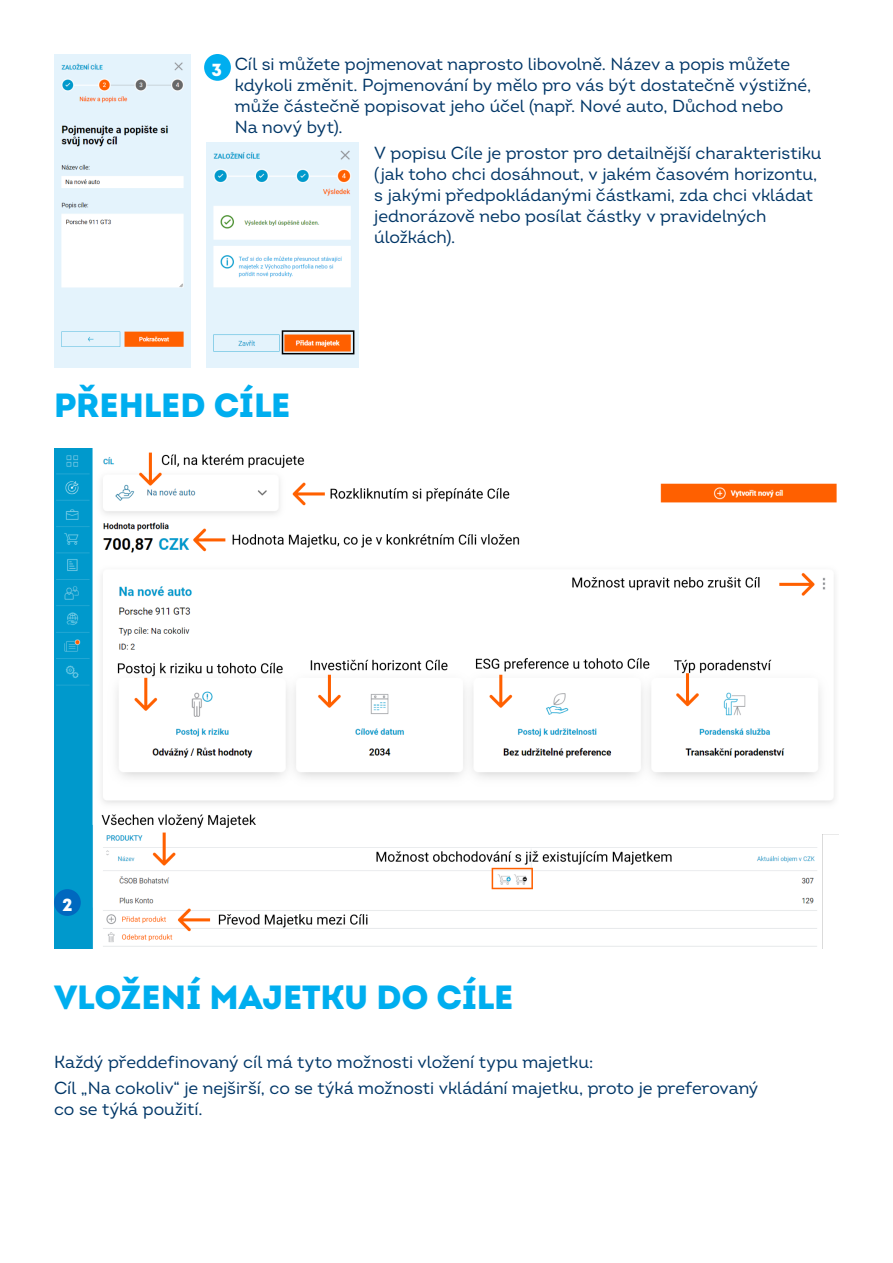
<style>
.page{position:relative;width:893px;height:1263px;background:#fff}
.page>*{position:absolute;margin:0;border:0;box-sizing:border-box;transform-origin:0 0}
.t1{font:33.45px "Intro Black Alt";letter-spacing:-.005em;color:#00aeef}
.t2{font:17.55px/21px "Intro";letter-spacing:-.005em;color:#003667}
.t3{font:17.55px "Intro Black Alt";color:#fff}
</style>
<div class="page">
<img style="left:54px;top:448px;width:785px;height:501px">
<div style="left:204px;top:54px;width:27px;height:27px;background:#00aeef;border-radius:50%"></div>
<div style="left:54px;top:889px;width:27px;height:27px;background:#0068bf;border-radius:50%"></div>
<img style="left:54px;top:54px;width:136px;height:313px">
<img style="left:207px;top:142px;width:151px;height:225px">
<p class="t3" style="left:212px;top:58px;width:13px">3</p>
<p class="t2" style="left:235px;top:54px;width:578px">Cíl si můžete pojmenovat naprosto libovolně. Název a popis můžete kdykoli změnit. Pojmenování by mělo pro vás být dostatečně výstižné, může částečně popisovat jeho účel (např. Nové auto, Důchod nebo<br>Na nový byt).</p>
<p class="t2" style="left:374px;top:142px;width:449px">V popisu Cíle je prostor pro detailnější charakteristiku (jak toho chci dosáhnout, v jakém časovém horizontu, s jakými předpokládanými částkami, zda chci vkládat jednorázově nebo posílat částky v pravidelných úložkách).</p>
<p class="t1" style="left:54px;top:384px;width:238px">PŘEHLED CÍLE</p>
<p class="t3" style="left:62px;top:893px;width:13px">2</p>
<p class="t1" style="left:54px;top:976px;width:461px">VLOŽENÍ MAJETKU DO CÍLE</p>
<p class="t2" style="left:54px;top:1051px;width:541px">Každý předdefinovaný cíl má tyto možnosti vložení typu majetku:</p>
<p class="t2" style="left:54px;top:1077px;width:706px">Cíl „Na cokoliv“ je nejširší, co se týká možnosti vkládání majetku, proto je preferovaný co se týká použití.</p>
</div>
